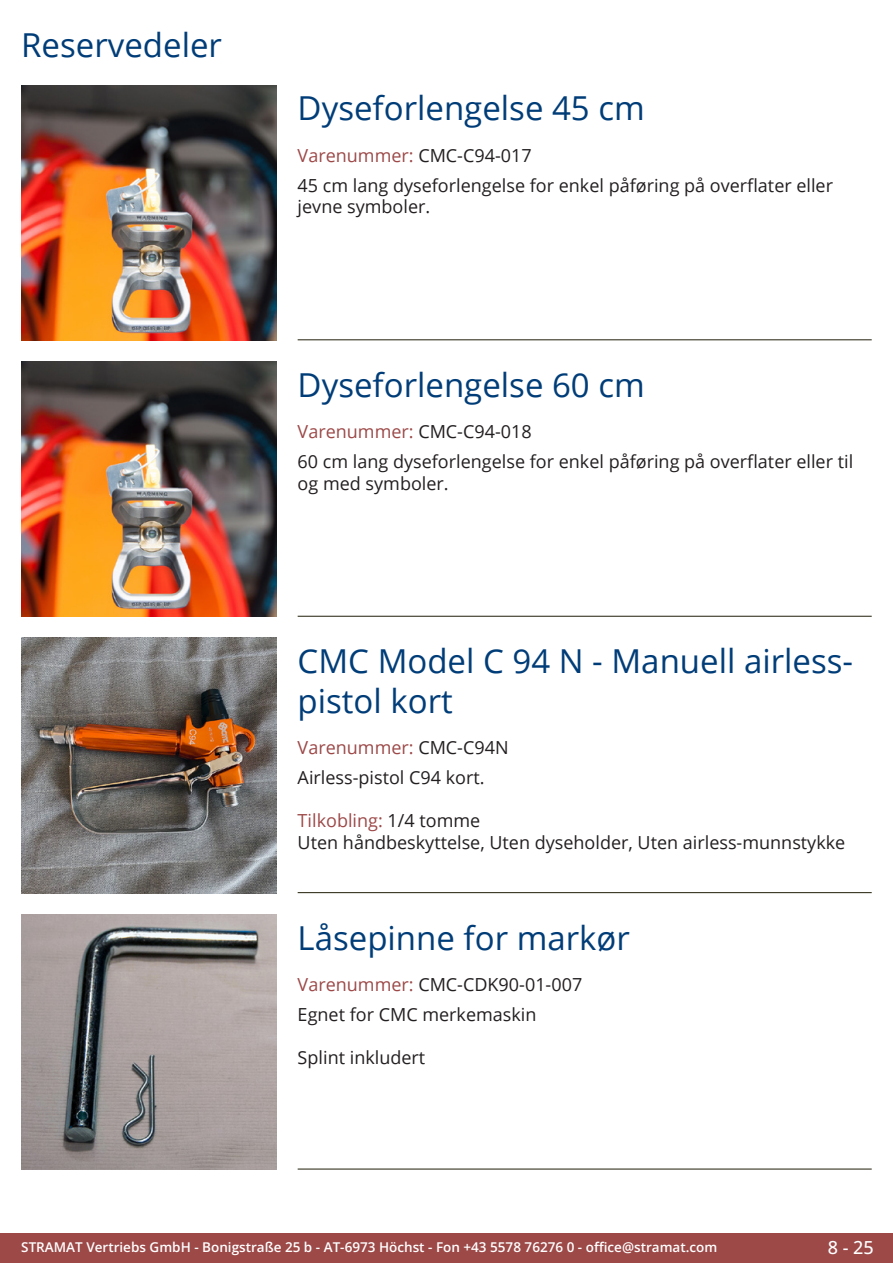
<style>
.page{position:relative;width:893px;height:1263px;background:#fff}
.page>*{position:absolute;margin:0;border:0;box-sizing:border-box;transform-origin:0 0}
.Produkttitel{font:33px/39.6px "Open Sans";color:#003d78}
.RastTitel{font:33px "Open Sans";color:#003d78}
.Beschreibung_Text{font:18px/21.6px "Open Sans";color:#231f20}
.TechDaten_Überschrif{font:18px "Open Sans";color:#9c4948}
.TechDaten_Überschrif-2{font:18px "Open Sans";color:#231f20}
.t1{font:500 18px "Open Sans";color:#fff}
.t2{font:600 13.5px "Open Sans";color:#fff}
.s1{color:#231f20}
.s2{color:#9c4948}
</style>
<div class="page">
<div style="left:0;top:1233px;width:893px;height:30px;background:#9c4948"></div>
<hr style="left:298px;top:340px;width:574px;height:1px;background:#201d08">
<hr style="left:298px;top:616px;width:574px;height:1px;background:#201d08">
<hr style="left:298px;top:892px;width:574px;height:1px;background:#201d08">
<hr style="left:298px;top:1169px;width:574px;height:1px;background:#201d08">
<img style="left:21px;top:85px;width:255px;height:255px">
<img style="left:21px;top:361px;width:255px;height:256px">
<img style="left:21px;top:638px;width:255px;height:255px">
<img style="left:21px;top:914px;width:255px;height:255px">
<p class="RastTitel" style="left:21px;top:22px;width:202px">Reservedeler</p>
<p class="Produkttitel" style="left:298px;top:88px;width:349px">Dyseforlengelse 45 cm</p>
<p class="TechDaten_Überschrif" style="left:298px;top:143px;width:236px">Varenummer: <span class="s1">CMC-C94-017</span></p>
<p class="Beschreibung_Text" style="left:298px;top:174px;width:537px">45 cm lang dyseforlengelse for enkel påføring på overflater eller jevne symboler.</p>
<p class="Produkttitel" style="left:298px;top:364px;width:349px">Dyseforlengelse 60 cm</p>
<p class="TechDaten_Überschrif" style="left:298px;top:420px;width:236px">Varenummer: <span class="s1">CMC-C94-018</span></p>
<p class="Beschreibung_Text" style="left:298px;top:450px;width:557px">60 cm lang dyseforlengelse for enkel påføring på overflater eller til og med symboler.</p>
<p class="Produkttitel" style="left:298px;top:640px;width:557px">CMC Model C 94 N - Manuell airless&shy;pistol kort</p>
<p class="TechDaten_Überschrif" style="left:298px;top:735px;width:212px">Varenummer: <span class="s1">CMC-C94N</span></p>
<p class="Beschreibung_Text" style="left:298px;top:766px;width:188px">Airless-pistol C94 kort.</p>
<p class="Beschreibung_Text" style="left:298px;top:810px;width:549px"><span class="s2">Tilkobling:</span> 1/4 tomme<br>Uten håndbeskyttelse, Uten dyseholder, Uten airless-munnstykke</p>
<p class="Produkttitel" style="left:298px;top:917px;width:334px">Låsepinne for markør</p>
<p class="TechDaten_Überschrif-2" style="left:298px;top:972px;width:286px"><span class="s2">Varenummer:</span> CMC-CDK90-01-007</p>
<p class="Beschreibung_Text" style="left:298px;top:1003px;width:240px">Egnet for CMC merkemaskin</p>
<p class="Beschreibung_Text" style="left:298px;top:1046px;width:129px">Splint inkludert</p>
<p class="t2" style="left:21px;top:1238px;width:698px">STRAMAT Vertriebs GmbH - Bonigstraße 25 b - AT-6973 Höchst - Fon +43 5578 76276 0 - office@stramat.com</p>
<p class="t1" style="left:828px;top:1234px;width:48px">8 - 25</p>
</div>
